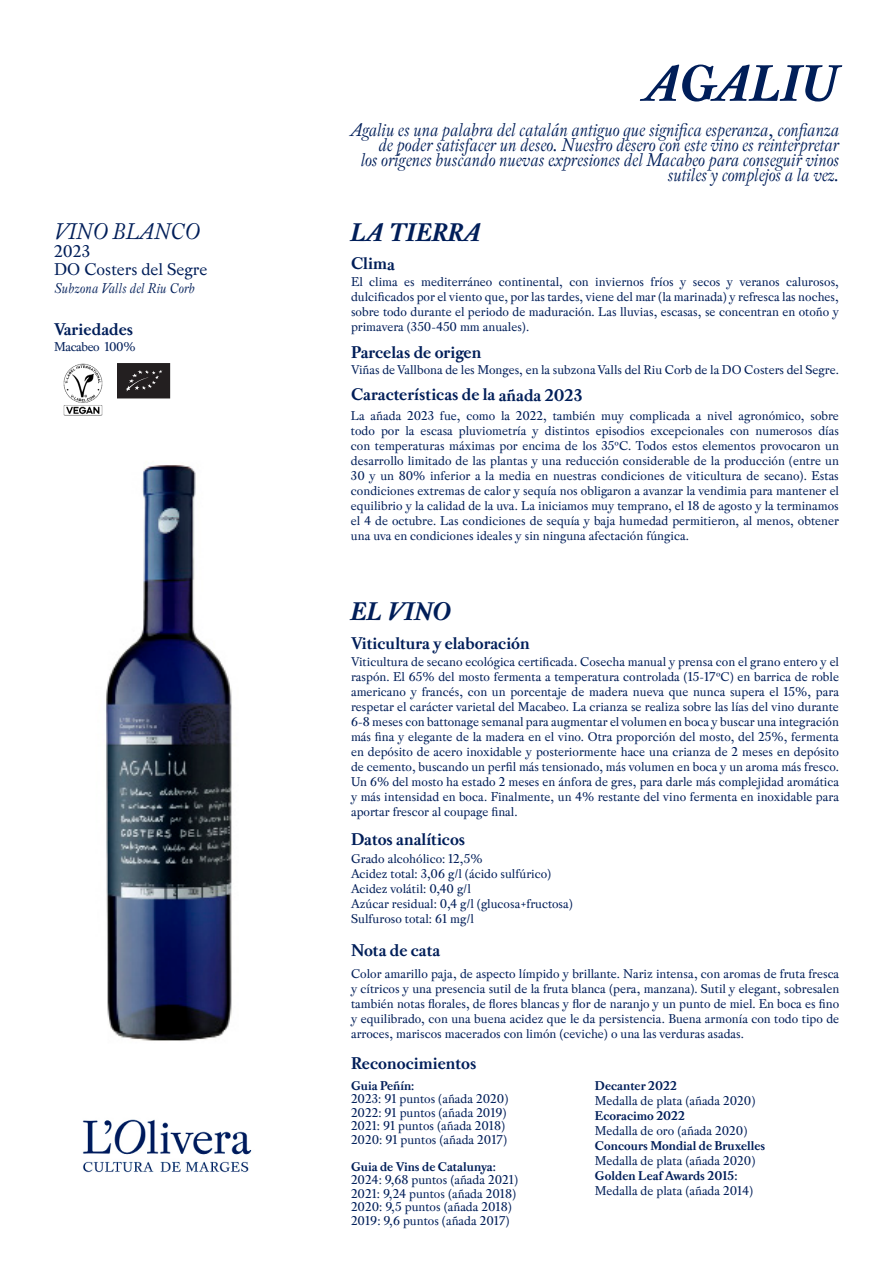
<style>
.page{position:relative;width:893px;height:1263px;background:#fff}
.page>*{position:absolute;margin:0;border:0;box-sizing:border-box;transform-origin:0 0}
.t1{font:italic 700 54px "Pradell";color:#001e59}
.t2{font:italic 700 27px "Pradell";color:#001e59}
.t3{font:italic 24px "Pradell";color:#001e59}
.t4{font:italic 19.5px/15px "Pradell";letter-spacing:-.01em;color:#001e59;text-align:right}
.t5{font:700 18px "Pradell";color:#001e59}
.t6{font:18px "Pradell";color:#001e59}
.t7{font:italic 15px "Pradell";color:#001e59}
.t8{font:13.5px/15px "Pradell";color:#001e59;text-align:justify}
.t9{font:700 13.5px "Pradell";color:#001e59}
.t10{font:13.5px "Pradell";letter-spacing:-.03em;color:#001e59}
</style>
<div class="page">
<img style="left:106px;top:465px;width:126px;height:576px">
<img style="left:82px;top:1119px;width:170px;height:54px">
<svg style="left:117px;top:363px;width:53px;height:35px"></svg>
<img style="left:63px;top:363px;width:40px;height:53px">
<p class="t3" style="left:54px;top:218px;width:147px">VINO BLANCO</p>
<p class="t6" style="left:54px;top:240px;width:38px">2023</p>
<p class="t6" style="left:54px;top:258px;width:155px">DO Costers del Segre</p>
<p class="t7" style="left:54px;top:280px;width:142px">Subzona Valls del Riu Corb</p>
<p class="t5" style="left:54px;top:319px;width:81px">Variedades</p>
<p class="t10" style="left:54px;top:338px;width:83px">Macabeo 100%</p>
<p class="t1" style="left:647px;top:52px;width:194px">AGALIU</p>
<p class="t4" style="left:351px;top:122px;width:489px">Agaliu es una palabra del catalán antiguo que significa esperanza, confianza de poder satisfacer un deseo. Nuestro desero con este vino es reinterpretar<br>los orígenes buscando nuevas expresiones del Macabeo para conseguir vinos sutiles y complejos a la vez.</p>
<p class="t2" style="left:351px;top:217px;width:132px">LA TIERRA</p>
<p class="t5" style="left:351px;top:253px;width:45px">Clima</p>
<p class="t8" style="left:351px;top:274px;width:489px">El clima es mediterráneo continental, con inviernos fríos y secos y veranos calurosos, dulcificados por el viento que, por las tardes, viene del mar (la marinada) y refresca las noches, sobre todo durante el periodo de maduración. Las lluvias, escasas, se concentran en otoño y primavera (350-450 mm anuales).</p>
<p class="t5" style="left:351px;top:341px;width:132px">Parcelas de origen</p>
<p class="t8" style="left:351px;top:362px;width:489px">Viñas de Vallbona de les Monges, en la subzona Valls del Riu Corb de la DO Costers del Segre.</p>
<p class="t5" style="left:351px;top:384px;width:233px">Características de la añada 2023</p>
<p class="t8" style="left:351px;top:407px;width:489px">La añada 2023 fue, como la 2022, también muy complicada a nivel agronómico, sobre todo por la escasa pluviometría y distintos episodios excepcionales con numerosos días con temperaturas máximas por encima de los 35ºC. Todos estos elementos provocaron un desarrollo limitado de las plantas y una reducción considerable de la producción (entre un 30 y un 80% inferior a la media en nuestras condiciones de viticultura de secano). Estas condiciones extremas de calor y sequía nos obligaron a avanzar la vendimia para mantener el equilibrio y la calidad de la uva. La iniciamos muy temprano, el 18 de agosto y la terminamos el 4 de octubre. Las condiciones de sequía y baja humedad permitieron, al menos, obtener una uva en condiciones ideales y sin ninguna afectación fúngica.</p>
<p class="t2" style="left:351px;top:596px;width:102px">EL VINO</p>
<p class="t5" style="left:351px;top:633px;width:180px">Viticultura y elaboración</p>
<p class="t8" style="left:351px;top:654px;width:489px">Viticultura de secano ecológica certificada. Cosecha manual y prensa con el grano entero y el raspón. El 65% del mosto fermenta a temperatura controlada (15-17ºC) en barrica de roble americano y francés, con un porcentaje de madera nueva que nunca supera el 15%, para respetar el carácter varietal del Macabeo. La crianza se realiza sobre las lías del vino durante 6-8 meses con battonage semanal para augmentar el volumen en boca y buscar una integración más fina y elegante de la madera en el vino. Otra proporción del mosto, del 25%, fermenta en depósito de acero inoxidable y posteriormente hace una crianza de 2 meses en depósito de cemento, buscando un perfil más tensionado, más volumen en boca y un aroma más fresco.<br>Un 6% del mosto ha estado 2 meses en ánfora de gres, para darle más complejidad aromática y más intensidad en boca. Finalmente, un 4% restante del vino fermenta en inoxidable para aportar frescor al coupage final.</p>
<p class="t8" style="left:351px;top:850px;width:133px">Grado alcohólico: 12,5%</p>
<p class="t8" style="left:351px;top:865px;width:202px">Acidez total: 3,06 g/l (ácido sulfúrico)</p>
<p class="t8" style="left:351px;top:880px;width:121px">Acidez volátil: 0,40 g/l</p>
<p class="t8" style="left:351px;top:895px;width:223px">Azúcar residual: 0,4 g/l (glucosa+fructosa)</p>
<p class="t8" style="left:351px;top:910px;width:124px">Sulfuroso total: 61 mg/l</p>
<p class="t5" style="left:351px;top:829px;width:116px">Datos analíticos</p>
<p class="t5" style="left:351px;top:940px;width:91px">Nota de cata</p>
<p class="t8" style="left:351px;top:966px;width:490px">Color amarillo paja, de aspecto límpido y brillante. Nariz intensa, con aromas de fruta fresca y cítricos y una presencia sutil de la fruta blanca (pera, manzana). Sutil y elegant, sobresalen también notas florales, de flores blancas y flor de naranjo y un punto de miel. En boca es fino y equilibrado, con una buena acidez que le da persistencia. Buena armonía con todo tipo de arroces, mariscos macerados con limón (ceviche) o una las verduras asadas.</p>
<p class="t5" style="left:351px;top:1052px;width:127px">Reconocimientos</p>
<p class="t9" style="left:351px;top:1077px;width:65px">Guia Peñín:</p>
<p class="t8" style="left:351px;top:1091px;width:159px">2023: 91 puntos (añada 2020)</p>
<p class="t8" style="left:351px;top:1105px;width:157px">2022: 91 puntos (añada 2019)</p>
<p class="t8" style="left:351px;top:1118px;width:156px">2021: 91 puntos (añada 2018)</p>
<p class="t8" style="left:351px;top:1132px;width:158px">2020: 91 puntos (añada 2017)</p>
<p class="t9" style="left:351px;top:1158px;width:146px">Guia de Vins de Catalunya:</p>
<p class="t8" style="left:351px;top:1172px;width:169px">2024: 9,68 puntos (añada 2021)</p>
<p class="t8" style="left:351px;top:1186px;width:167px">2021: 9,24 puntos (añada 2018)</p>
<p class="t8" style="left:351px;top:1199px;width:162px">2020: 9,5 puntos (añada 2018)</p>
<p class="t8" style="left:351px;top:1213px;width:160px">2019: 9,6 puntos (añada 2017)</p>
<p class="t9" style="left:595px;top:1078px;width:84px">Decanter 2022</p>
<p class="t8" style="left:595px;top:1093px;width:162px">Medalla de plata (añada 2020)</p>
<p class="t9" style="left:595px;top:1108px;width:92px">Ecoracimo 2022</p>
<p class="t8" style="left:595px;top:1123px;width:154px">Medalla de oro (añada 2020)</p>
<p class="t9" style="left:595px;top:1138px;width:172px">Concours Mondial de Bruxelles</p>
<p class="t8" style="left:595px;top:1153px;width:162px">Medalla de plata (añada 2020)</p>
<p class="t9" style="left:595px;top:1168px;width:144px">Golden Leaf Awards 2015:</p>
<p class="t8" style="left:595px;top:1183px;width:160px">Medalla de plata (añada 2014)</p>
</div>
